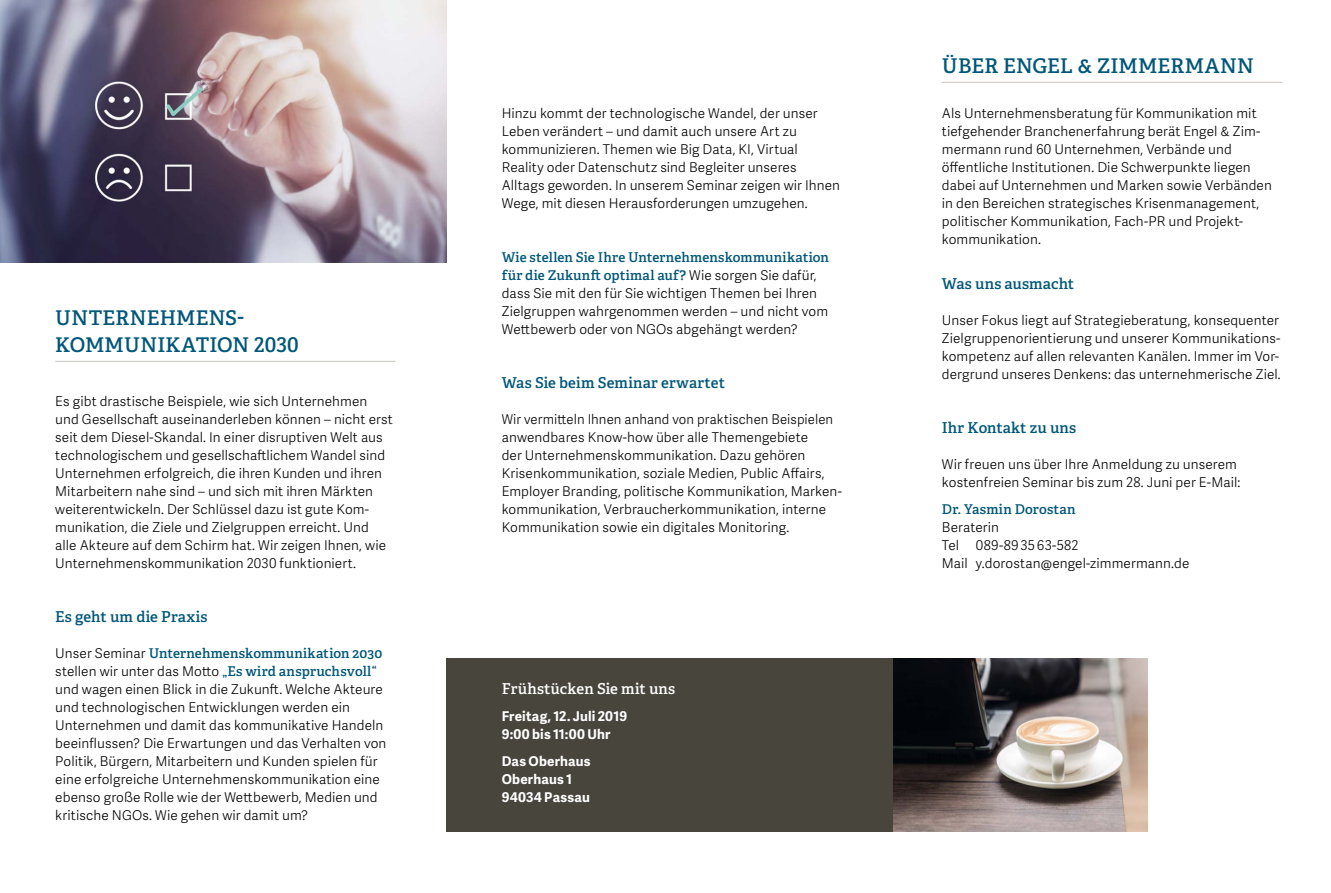
<style>
.page{position:relative;width:1331px;height:893px;background:#fff}
.page>*{position:absolute;margin:0;border:0;box-sizing:border-box;transform-origin:0 0}
.t1{font:600 20.25px/27px "Adelle";letter-spacing:.005em;color:#005779}
.t2{font:600 15px "Adelle";letter-spacing:.01em;color:#005779}
.t3{font:600 15px "Adelle";letter-spacing:.005em;color:#fff}
.t4{font:13.5px/18px "Adelle Sans Lt";letter-spacing:.005em;color:#000}
.t5{font:600 13.5px/18px "Adelle";letter-spacing:.01em;color:#005779}
.t6{font:700 13.5px/18px "Adelle Sans";letter-spacing:.01em;color:#fff}
.s1{font-family:"Adelle Sans Lt";font-weight:400;color:#000}
.s2{font-family:"Adelle";font-weight:600;color:#005779}
</style>
<div class="page">
<img style="left:0;top:0;width:446px;height:262px">
<div style="left:446px;top:658px;width:447px;height:173px;background:#48453c"></div>
<img style="left:893px;top:658px;width:255px;height:173px">
<hr style="left:55px;top:361px;width:340px;height:1px;background:#cdcac5">
<hr style="left:942px;top:82px;width:340px;height:1px;background:#cdcac5">
<h1 class="t1" style="left:55px;top:305px;width:245px">UNTERNEHMENS-<br>KOMMUNIKATION 2030</h1>
<p class="t4" style="left:55px;top:392px;width:339px">Es gibt drastische Beispiele, wie sich Unternehmen und Gesellschaft auseinanderleben können – nicht erst seit dem Diesel-Skandal. In einer disruptiven Welt aus technologischem und gesellschaftlichem Wandel sind Unternehmen erfolgreich, die ihren Kunden und ihren Mitarbeitern nahe sind – und sich mit ihren Märkten weiterentwickeln. Der Schlüssel dazu ist gute Kom&shy;munikation, die Ziele und Zielgruppen erreicht. Und alle Akteure auf dem Schirm hat. Wir zeigen Ihnen, wie Unternehmenskommunikation 2030 funktioniert.</p>
<p class="t2" style="left:55px;top:608px;width:154px">Es geht um die Praxis</p>
<p class="t5" style="left:55px;top:645px;width:329px"><span class="s1">Unser Seminar</span> Unternehmenskommunikation 2030</p>
<p class="t4" style="left:55px;top:662px;width:333px">stellen wir unter das Motto <span class="s2">„Es wird anspruchsvoll“ </span>und wagen einen Blick in die Zukunft. Welche Akteure und technologischen Entwicklungen werden ein Unternehmen und damit das kommunikative Handeln beeinflussen? Die Erwartungen und das Verhalten von Politik, Bürgern, Mitarbeitern und Kunden spielen für eine erfolgreiche Unternehmenskommunikation eine ebenso große Rolle wie der Wettbewerb, Medien und kritische NGOs. Wie gehen wir damit um?</p>
<p class="t4" style="left:502px;top:104px;width:340px">Hinzu kommt der technologische Wandel, der unser Leben verändert – und damit auch unsere Art zu kommunizieren. Themen wie Big Data, KI, Virtual Reality oder Datenschutz sind Begleiter unseres Alltags geworden. In unserem Seminar zeigen wir Ihnen Wege, mit diesen Herausforderungen umzugehen.</p>
<p class="t5" style="left:502px;top:249px;width:329px">Wie stellen Sie Ihre Unternehmenskommunikation für die Zukunft optimal auf? <span class="s1">Wie sorgen Sie dafür,</span></p>
<p class="t4" style="left:502px;top:284px;width:328px">dass Sie mit den für Sie wichtigen Themen bei Ihren<br>Zielgruppen wahrgenommen werden – und nicht vom<br>Wettbewerb oder von NGOs abgehängt werden?</p>
<p class="t2" style="left:502px;top:374px;width:225px">Was Sie beim Seminar erwartet</p>
<p class="t4" style="left:502px;top:410px;width:342px">Wir vermitteln Ihnen anhand von praktischen Beispielen anwendbares Know-how über alle Themengebiete<br>der Unternehmenskommunikation. Dazu gehören Krisenkommunikation, soziale Medien, Public Affairs, Employer Branding, politische Kommunikation, Marken&shy;kommunikation, Verbraucherkommunikation, interne Kommunikation sowie ein digitales Monitoring.</p>
<p class="t3" style="left:502px;top:680px;width:175px">Frühstücken Sie mit uns</p>
<p class="t6" style="left:502px;top:707px;width:127px">Freitag, 12. Juli 2019<br>9:00 bis 11:00 Uhr</p>
<p class="t6" style="left:502px;top:752px;width:90px">Das Oberhaus<br>Oberhaus 1<br>94034 Passau</p>
<h1 class="t1" style="left:942px;top:53px;width:314px">ÜBER ENGEL &amp; ZIMMERMANN</h1>
<p class="t4" style="left:942px;top:104px;width:332px">Als Unternehmensberatung für Kommunikation mit tiefgehender Branchenerfahrung berät Engel &amp; Zim&shy;mermann rund 60 Unternehmen, Verbände und öffentliche Institutionen. Die Schwerpunkte liegen dabei auf Unternehmen und Marken sowie Verbänden in den Bereichen strategisches Krisenmanagement, politischer Kommunikation, Fach-PR und Projekt&shy;kommunikation.</p>
<p class="t2" style="left:942px;top:275px;width:134px">Was uns ausmacht</p>
<p class="t4" style="left:942px;top:311px;width:340px">Unser Fokus liegt auf Strategieberatung, konsequenter Zielgruppenorientierung und unserer Kommunikations&shy;kompetenz auf allen relevanten Kanälen. Immer im Vor&shy;dergrund unseres Denkens: das unternehmerische Ziel.</p>
<p class="t2" style="left:942px;top:419px;width:136px">Ihr Kontakt zu uns</p>
<p class="t4" style="left:942px;top:455px;width:300px">Wir freuen uns über Ihre Anmeldung zu unserem kostenfreien Seminar bis zum 28. Juni per E-Mail:</p>
<p class="t5" style="left:942px;top:501px;width:135px">Dr. Yasmin Dorostan</p>
<p class="t4" style="left:942px;top:518px;width:249px">Beraterin<br>Tel 089-89 35 63-582<br>Mail y.dorostan@engel-zimmermann.de</p>
</div>
